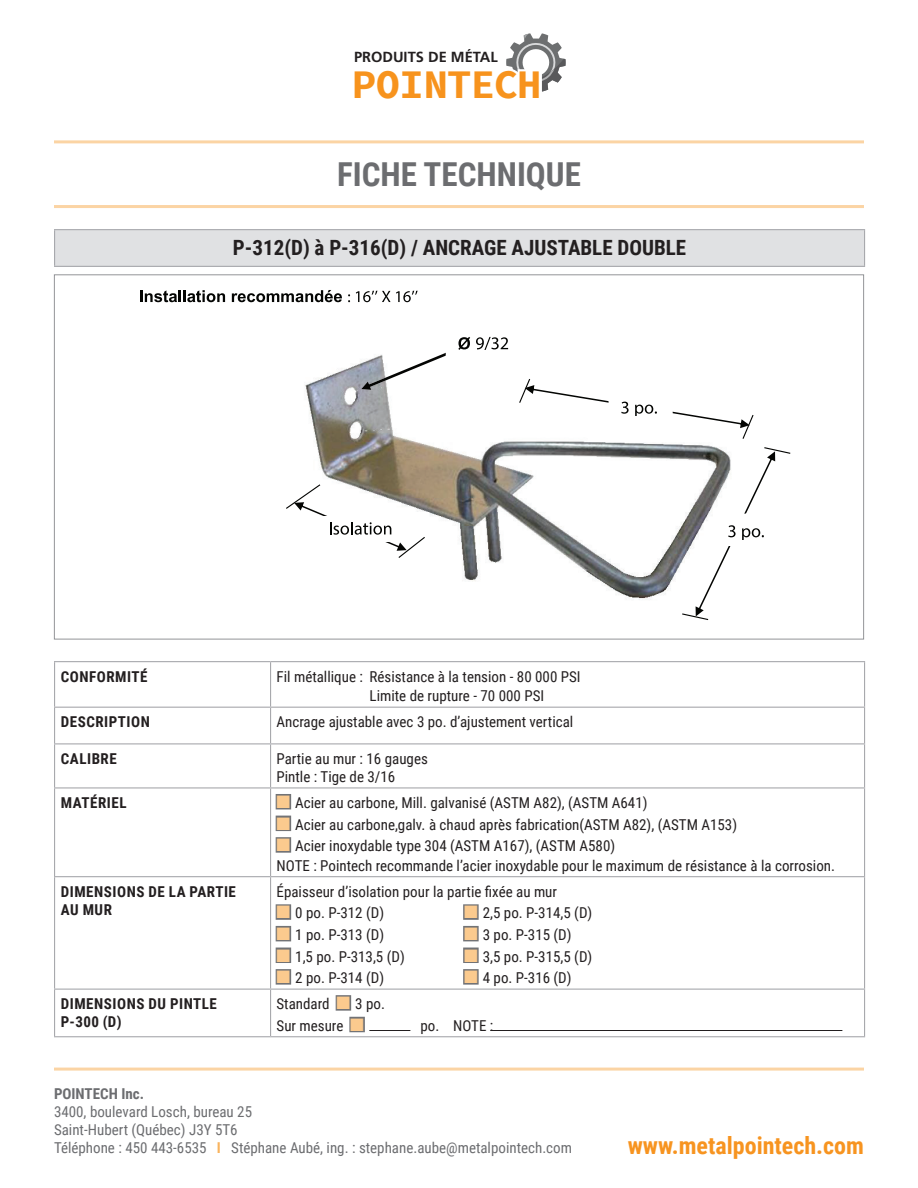
<style>
.page{position:relative;width:918px;height:1188px;background:#fff}
.page>*{position:absolute;margin:0;border:0;box-sizing:border-box;transform-origin:0 0}
.t1{font:700 40.5px "Source Code Pro";letter-spacing:-.02em;color:#f7931d}
.t2{font:700 33px "Roboto Condensed";color:#6c6d70}
.t3{font:700 24px "Roboto Condensed";color:#f79420}
.t4{font:700 21px "Roboto Condensed";color:#231f20}
.t5{font:15px/19.5px "Roboto Condensed";color:#231f20}
.t6{font:15px/18px "Roboto Condensed";color:#6c6d70}
.t7{font:700 15px/18px "Roboto Condensed";letter-spacing:.035em;color:#231f20}
.t8{font:700 15px "Roboto Condensed";color:#6c6d70}
.t9{font:700 14.7px "Frutiger";color:#231f20}
.s1{color:#727376}
.s2{font-weight:700;color:#f9b45f}
</style>
<div class="page">
<img style="left:276px;top:362px;width:487px;height:278px">
<svg style="left:361px;top:336px;width:389px;height:92px"></svg>
<svg style="left:518px;top:378px;width:273px;height:243px"></svg>
<svg style="left:140px;top:290px;width:278px;height:13px"></svg>
<svg style="left:285px;top:483px;width:141px;height:76px"></svg>
<svg style="left:506px;top:33px;width:60px;height:59px"></svg>
<hr style="left:54px;top:205px;width:810px;height:3px;background:#fbd4a4">
<hr style="left:54px;top:1068px;width:810px;height:3px;background:#fbd4a4">
<hr style="left:54px;top:140px;width:810px;height:3px;background:#fbd4a4">
<div style="left:55px;top:230px;width:810px;height:36px;background:#e0e1e3"></div>
<hr style="left:54px;top:229px;width:811px;height:1px;background:#a8a9ad">
<hr style="left:54px;top:230px;width:1px;height:36px;background:#a8a9ad">
<hr style="left:864px;top:230px;width:1px;height:36px;background:#a8a9ad">
<hr style="left:54px;top:266px;width:811px;height:1px;background:#a8a9ad">
<hr style="left:54px;top:661px;width:217px;height:1px;background:#a8a9ad">
<hr style="left:54px;top:662px;width:1px;height:45px;background:#a8a9ad">
<hr style="left:271px;top:661px;width:594px;height:1px;background:#a8a9ad">
<hr style="left:270px;top:662px;width:1px;height:45px;background:#a8a9ad">
<hr style="left:864px;top:662px;width:1px;height:45px;background:#a8a9ad">
<hr style="left:54px;top:707px;width:217px;height:1px;background:#a8a9ad">
<hr style="left:54px;top:708px;width:1px;height:35px;background:#a8a9ad">
<hr style="left:271px;top:707px;width:594px;height:1px;background:#a8a9ad">
<hr style="left:270px;top:708px;width:1px;height:35px;background:#a8a9ad">
<hr style="left:864px;top:708px;width:1px;height:35px;background:#a8a9ad">
<hr style="left:54px;top:743px;width:217px;height:1px;background:#a8a9ad">
<hr style="left:54px;top:744px;width:1px;height:43px;background:#a8a9ad">
<hr style="left:271px;top:743px;width:594px;height:1px;background:#a8a9ad">
<hr style="left:270px;top:744px;width:1px;height:43px;background:#a8a9ad">
<hr style="left:864px;top:744px;width:1px;height:43px;background:#a8a9ad">
<hr style="left:54px;top:787px;width:217px;height:2px;background:#a8a9ad">
<hr style="left:54px;top:788px;width:1px;height:88px;background:#a8a9ad">
<hr style="left:271px;top:787px;width:594px;height:2px;background:#a8a9ad">
<hr style="left:270px;top:788px;width:1px;height:88px;background:#a8a9ad">
<hr style="left:864px;top:788px;width:1px;height:88px;background:#a8a9ad">
<hr style="left:54px;top:876px;width:217px;height:1px;background:#a8a9ad">
<hr style="left:54px;top:877px;width:1px;height:112px;background:#a8a9ad">
<hr style="left:271px;top:876px;width:594px;height:1px;background:#a8a9ad">
<hr style="left:270px;top:877px;width:1px;height:112px;background:#a8a9ad">
<hr style="left:864px;top:877px;width:1px;height:112px;background:#a8a9ad">
<hr style="left:54px;top:989px;width:217px;height:1px;background:#a8a9ad">
<hr style="left:54px;top:990px;width:1px;height:46px;background:#a8a9ad">
<hr style="left:271px;top:989px;width:594px;height:1px;background:#a8a9ad">
<hr style="left:270px;top:990px;width:1px;height:46px;background:#a8a9ad">
<hr style="left:864px;top:990px;width:1px;height:46px;background:#a8a9ad">
<hr style="left:54px;top:1036px;width:217px;height:1px;background:#a8a9ad">
<hr style="left:271px;top:1036px;width:594px;height:1px;background:#a8a9ad">
<hr style="left:369px;top:1030px;width:41px;height:1px;background:#231f20">
<hr style="left:490px;top:1030px;width:352px;height:1px;background:#231f20">
<p class="t9" style="left:354px;top:49px;width:145px">PRODUITS DE MÉTAL</p>
<h1 class="t1" style="left:352px;top:59px;width:191px">POINTECH</h1>
<h2 class="t2" style="left:337px;top:151px;width:245px">FICHE TECHNIQUE</h2>
<h3 class="t4" style="left:233px;top:232px;width:455px">P-312(D) à P-316(D) / ANCRAGE AJUSTABLE DOUBLE</h3>
<p class="t7" style="left:61px;top:667px;width:88px">CONFORMITÉ</p>
<p class="t5" style="left:370px;top:666px;width:213px;text-indent:-93px">Fil métallique : Résistance à la tension - 80 000 PSI<br>Limite de rupture - 70 000 PSI</p>
<p class="t7" style="left:61px;top:712px;width:91px">DESCRIPTION</p>
<p class="t5" style="left:277px;top:712px;width:298px">Ancrage ajustable avec 3 po. d’ajustement vertical</p>
<p class="t7" style="left:61px;top:749px;width:57px">CALIBRE</p>
<p class="t5" style="left:277px;top:749px;width:153px;line-height:18px">Partie au mur : 16 gauges<br>Pintle : Tige de 3/16</p>
<p class="t7" style="left:61px;top:793px;width:67px">MATÉRIEL</p>
<p class="t5" style="left:277px;top:792px;width:373px"><span class="s1">■</span> Acier au carbone, Mill. galvanisé (ASTM A82), (ASTM A641)</p>
<p class="t5" style="left:277px;top:814px;width:462px"><span class="s1">■</span> Acier au carbone,galv. à chaud après fabrication(ASTM A82), (ASTM A153)</p>
<p class="t5" style="left:277px;top:836px;width:560px"><span class="s1">■</span> Acier inoxydable type 304 (ASTM A167), (ASTM A580)<br>NOTE : Pointech recommande l’acier inoxydable pour le maximum de résistance à la corrosion.</p>
<p class="t7" style="left:61px;top:882px;width:177px">DIMENSIONS DE LA PARTIE<br>AU MUR</p>
<p class="t5" style="left:277px;top:881px;width:282px">Épaisseur d’isolation pour la partie fixée au mur</p>
<p class="t5" style="left:277px;top:903px;width:109px"><span class="s1">■</span> 0 po. P-312 (D)</p>
<p class="t5" style="left:464px;top:903px;width:130px"><span class="s1">■</span> 2,5 po. P-314,5 (D)</p>
<p class="t5" style="left:277px;top:924px;width:109px"><span class="s1">■</span> 1 po. P-313 (D)</p>
<p class="t5" style="left:464px;top:924px;width:109px"><span class="s1">■</span> 3 po. P-315 (D)</p>
<p class="t5" style="left:277px;top:946px;width:130px"><span class="s1">■</span> 1,5 po. P-313,5 (D)</p>
<p class="t5" style="left:464px;top:946px;width:130px"><span class="s1">■</span> 3,5 po. P-315,5 (D)</p>
<p class="t5" style="left:277px;top:967px;width:109px"><span class="s1">■</span> 2 po. P-314 (D)</p>
<p class="t5" style="left:464px;top:967px;width:109px"><span class="s1">■</span> 4 po. P-316 (D)</p>
<p class="t7" style="left:61px;top:994px;width:158px">DIMENSIONS DU PINTLE<br>P-300 (D)</p>
<p class="t5" style="left:277px;top:992px;width:110px;line-height:21.6px">Standard <span class="s1">■</span> 3 po.<br>Sur mesure <span class="s1">■</span></p>
<p class="t5" style="left:421px;top:1015px;width:74px">po. NOTE :</p>
<p class="t8" style="left:54px;top:1083px;width:92px">POINTECH Inc.</p>
<p class="t6" style="left:54px;top:1102px;width:520px">3400, boulevard Losch, bureau 25<br>Saint-Hubert (Québec) J3Y 5T6<br>Téléphone : 450 443-6535 <span class="s2">I</span> Stéphane Aubé, ing. : stephane.aube@metalpointech.com</p>
<h3 class="t3" style="left:628px;top:1128px;width:238px">www.metalpointech.com</h3>
</div>
